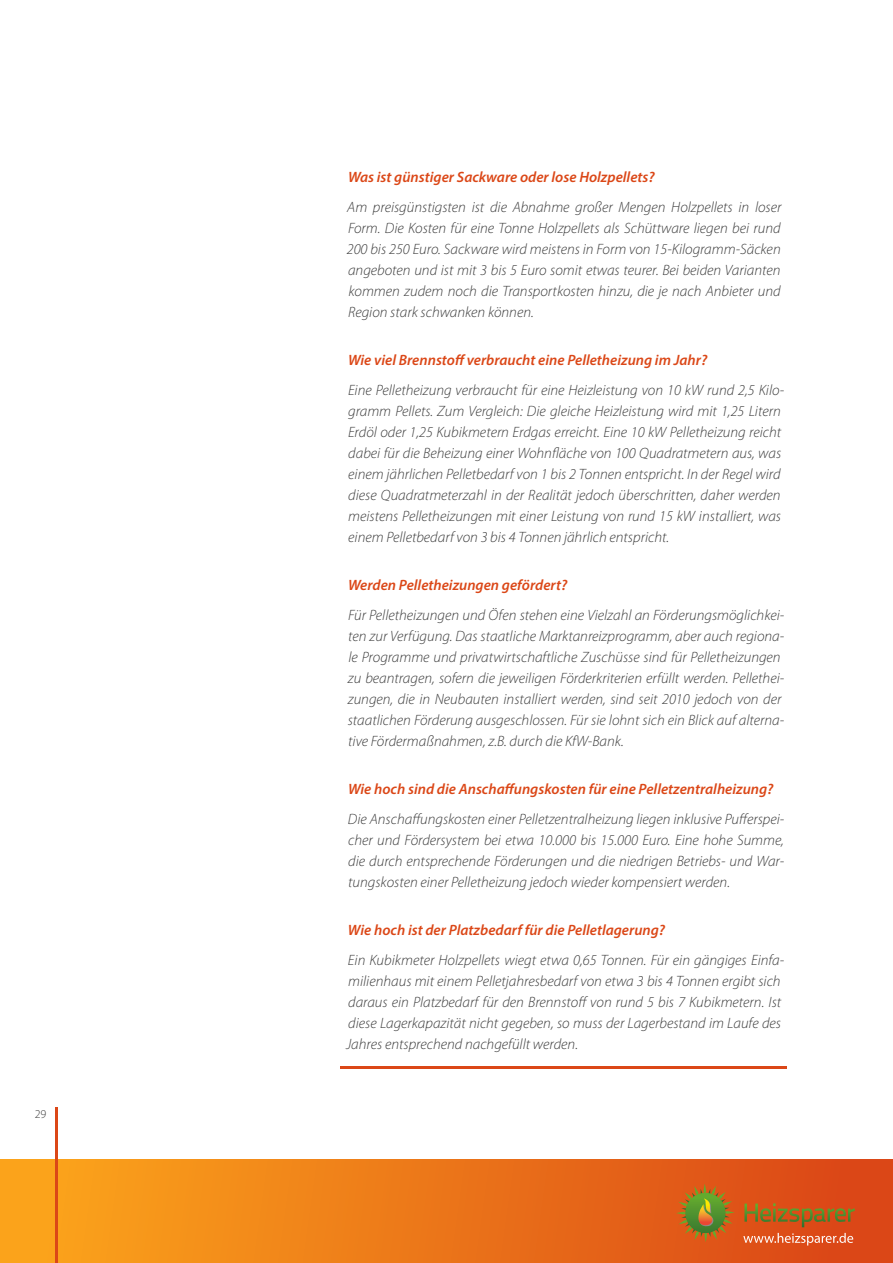
<style>
.page{position:relative;width:893px;height:1263px;background:#fff}
.page>*{position:absolute;margin:0;border:0;box-sizing:border-box;transform-origin:0 0}
.t1{font:italic 300 15px/21px "Myriad Pro";color:#3c3c3c}
.t2{font:italic 600 15px "Myriad Pro";color:#db4717}
.t3{font:300 12px "Myriad Pro";color:#3c3c3c}
</style>
<div class="page">
<hr style="left:340px;top:1066px;width:447px;height:3px;background:#db4717">
<div style="left:0;top:1159px;width:893px;height:104px;background:linear-gradient(to right,#fda81b,#d94217)"></div>
<svg style="left:676px;top:1183px;width:59px;height:59px;background:#ab7222"></svg>
<svg style="left:744px;top:1203px;width:111px;height:24px;background:#b55d1d"></svg>
<svg style="left:743px;top:1233px;width:110px;height:12px"></svg>
<hr style="left:55px;top:1108px;width:2px;height:155px;background:#db4717">
<p class="t3" style="left:35px;top:1106px;width:13px">29</p>
<p class="t2" style="left:348px;top:168px;width:308px">Was ist günstiger Sackware oder lose Holzpellets?</p>
<p class="t1" style="left:347px;top:197px;width:436px;text-align:justify">Am preisgünstigsten ist die Abnahme großer Mengen Holzpellets in loser Form. Die Kosten für eine Tonne Holzpellets als Schüttware liegen bei rund 200 bis 250 Euro. Sackware wird meistens in Form von 15-Kilogramm-Säcken angeboten und ist mit 3 bis 5 Euro somit etwas teurer. Bei beiden Varianten kommen zudem noch die Transportkosten hinzu, die je nach Anbieter und Region stark schwanken können.</p>
<p class="t2" style="left:348px;top:351px;width:361px">Wie viel Brennstoff verbraucht eine Pelletheizung im Jahr?</p>
<p class="t1" style="left:348px;top:380px;width:438px">Eine Pelletheizung verbraucht für eine Heizleistung von 10 kW rund 2,5 Kilo&shy;gramm Pellets. Zum Vergleich: Die gleiche Heizleistung wird mit 1,25 Litern Erdöl oder 1,25 Kubikmetern Erdgas erreicht. Eine 10 kW Pelletheizung reicht dabei für die Beheizung einer Wohnfläche von 100 Quadratmetern aus, was einem jährlichen Pelletbedarf von 1 bis 2 Tonnen entspricht. In der Regel wird diese Quadratmeterzahl in der Realität jedoch überschritten, daher werden meistens Pelletheizungen mit einer Leistung von rund 15 kW installiert, was einem Pelletbedarf von 3 bis 4 Tonnen jährlich entspricht.</p>
<p class="t2" style="left:348px;top:576px;width:221px">Werden Pelletheizungen gefördert?</p>
<p class="t1" style="left:348px;top:605px;width:438px">Für Pelletheizungen und Öfen stehen eine Vielzahl an Förderungsmöglichkei&shy;ten zur Verfügung. Das staatliche Marktanreizprogramm, aber auch regiona&shy;le Programme und privatwirtschaftliche Zuschüsse sind für Pelletheizungen zu beantragen, sofern die jeweiligen Förderkriterien erfüllt werden. Pellethei&shy;zungen, die in Neubauten installiert werden, sind seit 2010 jedoch von der staatlichen Förderung ausgeschlossen. Für sie lohnt sich ein Blick auf alterna&shy;tive Fördermaßnahmen, z.B. durch die KfW-Bank.</p>
<p class="t2" style="left:348px;top:780px;width:427px">Wie hoch sind die Anschaffungskosten für eine Pelletzentralheizung?</p>
<p class="t1" style="left:348px;top:809px;width:438px;text-align:justify">Die Anschaffungskosten einer Pelletzentralheizung liegen inklusive Pufferspei&shy;cher und Fördersystem bei etwa 10.000 bis 15.000 Euro. Eine hohe Summe, die durch entsprechende Förderungen und die niedrigen Betriebs- und War&shy;tungskosten einer Pelletheizung jedoch wieder kompensiert werden.</p>
<p class="t2" style="left:348px;top:921px;width:319px">Wie hoch ist der Platzbedarf für die Pelletlagerung?</p>
<p class="t1" style="left:346px;top:950px;width:440px">Ein Kubikmeter Holzpellets wiegt etwa 0,65 Tonnen. Für ein gängiges Einfa&shy;milienhaus mit einem Pelletjahresbedarf von etwa 3 bis 4 Tonnen ergibt sich daraus ein Platzbedarf für den Brennstoff von rund 5 bis 7 Kubikmetern. Ist diese Lagerkapazität nicht gegeben, so muss der Lagerbestand im Laufe des Jahres entsprechend nachgefüllt werden.</p>
</div>
